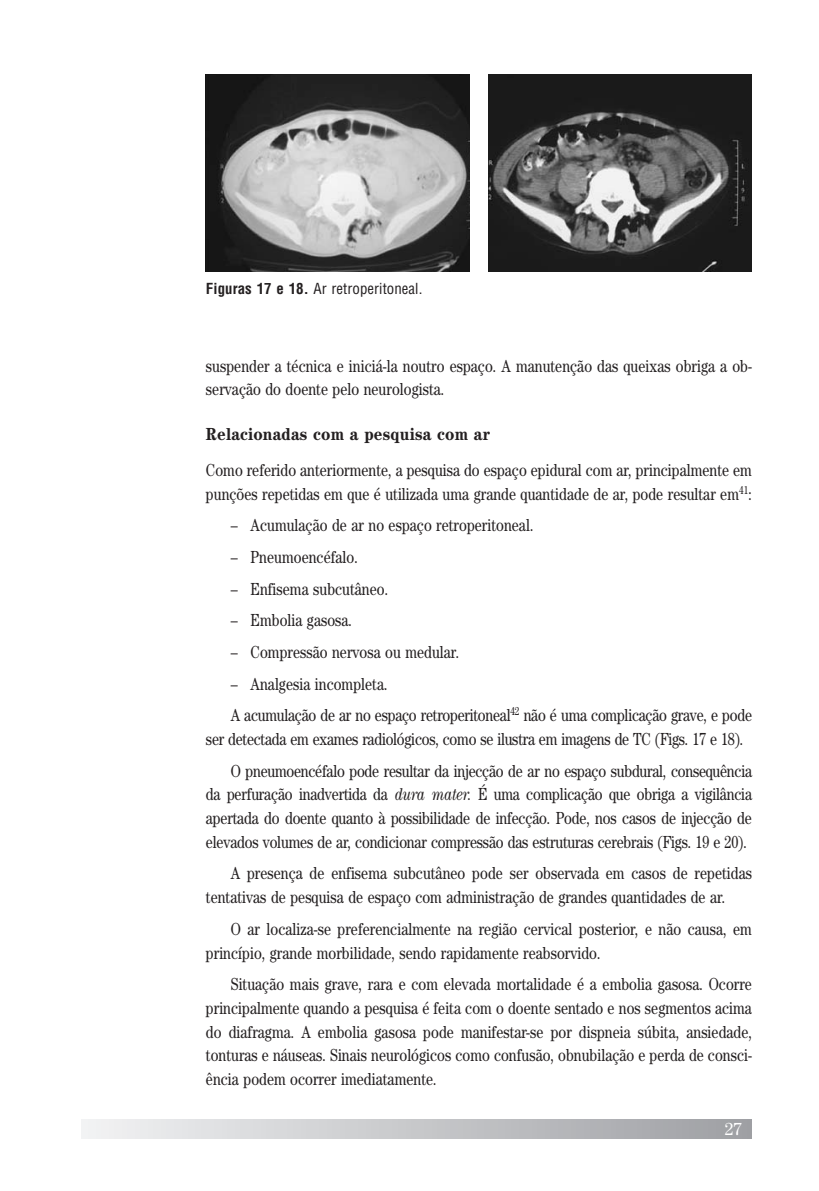
<style>
.page{position:relative;width:819px;height:1191px;background:#fff}
.page>*{position:absolute;margin:0;border:0;box-sizing:border-box;transform-origin:0 0}
.t1{font:17.5px/23.8px "Century";letter-spacing:.005em;color:#231f20;scale:.8 1}
.t2{font:17.5px/31.7px "Century";letter-spacing:-.015em;color:#231f20;scale:.8 1}
.t3{font:700 17.5px "Century";letter-spacing:.005em;color:#231f20;scale:.9 1}
.t4{font:17.5px "Century";color:#fff}
.t5{font:condensed 14.88px "Helvetica";letter-spacing:.005em;color:#231f20}
.s1{font-weight:700}
.s2{font-style:italic}
</style>
<div class="page">
<div style="left:82px;top:1119px;width:670px;height:19px;background:linear-gradient(to right,#f1f2f3,#9e9fa3)"></div>
<img style="left:206px;top:74px;width:263px;height:197px">
<img style="left:489px;top:74px;width:263px;height:198px">
<p class="t5" style="left:206px;top:279px;width:218px"><span class="s1">Figuras 17 e 18.</span> Ar retroperitoneal.</p>
<p class="t1" style="left:206px;top:353px;width:684px">suspender a técnica e iniciá-la noutro espaço. A manutenção das queixas obriga a ob&shy;servação do doente pelo neurologista.</p>
<p class="t3" style="left:206px;top:424px;width:317px">Relacionadas com a pesquisa com ar</p>
<p class="t1" style="left:206px;top:458px;width:684px">Como referido anteriormente, a pesquisa do espaço epidural com ar, principalmente em punções repetidas em que é utilizada uma grande quantidade de ar, pode resultar em<sup>41</sup>:</p>
<p class="t1" style="left:231px;top:513px;width:380px">– Acumulação de ar no espaço retroperitoneal.</p>
<p class="t1" style="left:231px;top:545px;width:160px">– Pneumoencéfalo.</p>
<p class="t1" style="left:231px;top:576px;width:198px">– Enfisema subcutâneo.</p>
<p class="t1" style="left:231px;top:608px;width:153px">– Embolia gasosa.</p>
<p class="t1" style="left:231px;top:639px;width:287px">– Compressão nervosa ou medular.</p>
<p class="t2" style="left:231px;top:667px;width:653px">– Analgesia incompleta.<br>A acumulação de ar no espaço retroperitoneal<sup>42</sup> não é uma complicação grave, e pode</p>
<p class="t2" style="left:231px;top:723px;width:653px;text-indent:-25px">ser detectada em exames radiológicos, como se ilustra em imagens de TC (Figs. 17 e 18).<br>O pneumoencéfalo pode resultar da injecção de ar no espaço subdural, consequência</p>
<p class="t1" style="left:206px;top:782px;width:684px;text-align:justify">da perfuração inadvertida da <span class="s2">dura mater.</span> É uma complicação que obriga a vigilância apertada do doente quanto à possibilidade de infecção. Pode, nos casos de injecção de elevados volumes de ar, condicionar compressão das estruturas cerebrais (Figs. 19 e 20).</p>
<p class="t1" style="left:206px;top:861px;width:684px;text-indent:25px">A presença de enfisema subcutâneo pode ser observada em casos de repetidas tentativas de pesquisa de espaço com administração de grandes quantidades de ar.</p>
<p class="t1" style="left:206px;top:916px;width:684px;text-indent:25px">O ar localiza-se preferencialmente na região cervical posterior, e não causa, em princípio, grande morbilidade, sendo rapidamente reabsorvido.</p>
<p class="t1" style="left:206px;top:972px;width:684px;text-align:justify;text-indent:25px">Situação mais grave, rara e com elevada mortalidade é a embolia gasosa. Ocorre principalmente quando a pesquisa é feita com o doente sentado e nos segmentos acima do diafragma. A embolia gasosa pode manifestar-se por dispneia súbita, ansiedade, tonturas e náuseas. Sinais neurológicos como confusão, obnubilação e perda de consci&shy;ência podem ocorrer imediatamente.</p>
<p class="t4" style="left:724px;top:1118px;width:19px">27</p>
</div>
